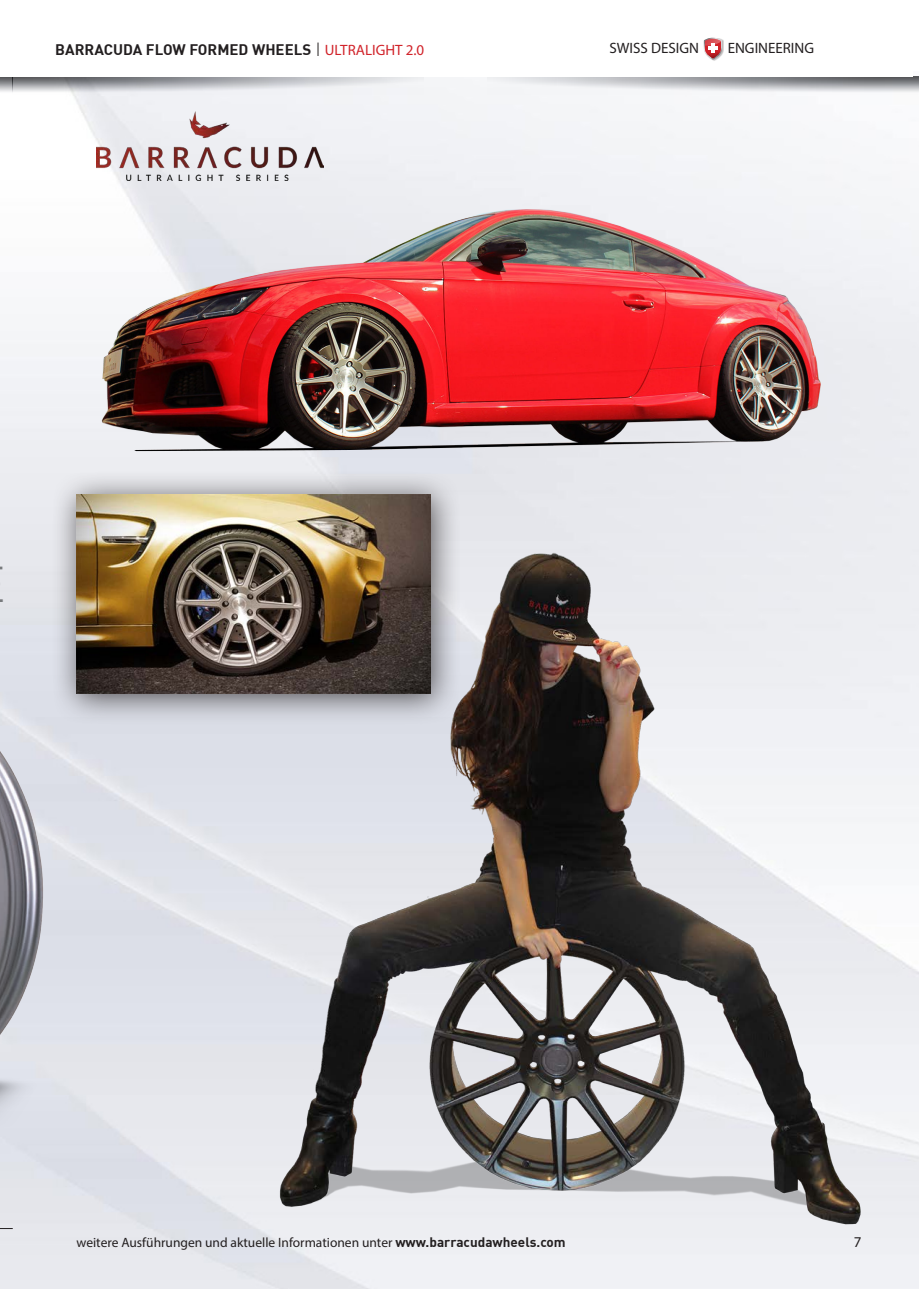
<style>
.page{position:relative;width:919px;height:1289px;background:#fff}
.page>*{position:absolute;margin:0;border:0;box-sizing:border-box;transform-origin:0 0}
.t1{font:700 15px "DIN";color:#231f20}
.t2{font:15px "Myriad Pro";color:#231f20}
.t3{font:13.5px "Myriad Pro";color:#231f20}
.s1{font-family:"Myriad Pro";font-weight:400;color:#d1232a}
.s2{font-family:"DIN";font-weight:700}
</style>
<div class="page">
<img style="left:0;top:76px;width:918px;height:1212px">
<img style="left:0;top:77px;width:911px;height:513px">
<img style="left:0;top:651px;width:110px;height:518px">
<img style="left:97px;top:112px;width:226px;height:68px">
<img style="left:244px;top:533px;width:619px;height:725px">
<div style="left:51px;top:469px;width:410px;height:256px;background:#231f20;opacity:.75"></div>
<img style="left:77px;top:494px;width:353px;height:200px">
<img style="left:0;top:77px;width:423px;height:17px">
<img style="left:487px;top:77px;width:431px;height:17px">
<div style="left:0;top:0;width:912px;height:77px;background:#fff"></div>
<svg style="left:0;top:1228px;width:13px;height:1px"></svg>
<svg style="left:317px;top:43px;width:1px;height:13px"></svg>
<div style="left:703px;top:38px;width:20px;height:23px;background:#231f20;opacity:.3"></div>
<svg style="left:703px;top:37px;width:19px;height:23px"></svg>
<p class="t1" style="left:55px;top:39px;width:370px">BARRACUDA FLOW FORMED WHEELS <span class="s1">ULTRALIGHT 2.0</span></p>
<p class="t2" style="left:609px;top:39px;width:91px">SWISS DESIGN</p>
<p class="t2" style="left:727px;top:39px;width:88px">ENGINEERING</p>
<p class="t3" style="left:77px;top:1234px;width:490px">weitere Ausführungen und aktuelle Informationen unter <span class="s2">www.barracudawheels.com</span></p>
<p class="t2" style="left:853px;top:1232px;width:9px">7</p>
</div>
